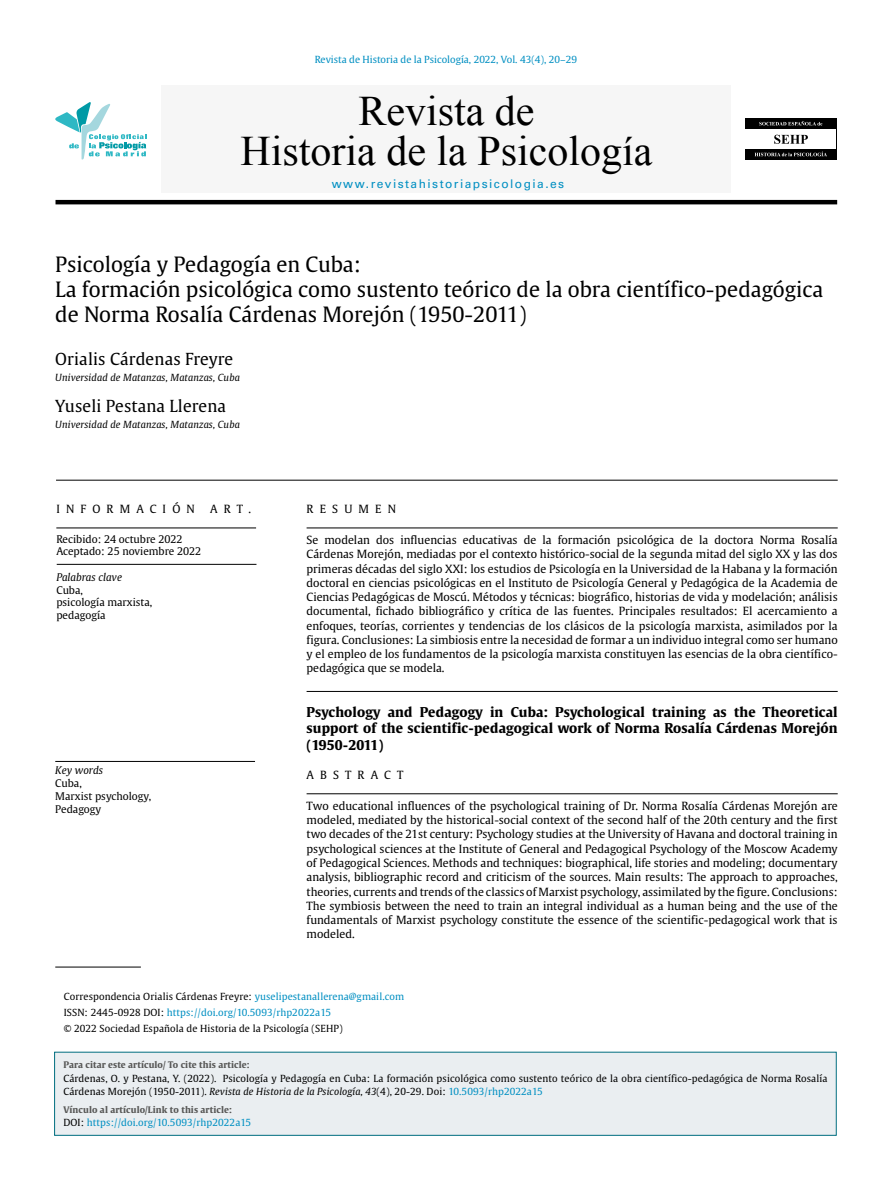
<style>
.page{position:relative;width:893px;height:1191px;background:#fff}
.page>*{position:absolute;margin:0;border:0;box-sizing:border-box;transform-origin:0 0}
.t1{font:42px/40.5px "Times New Roman";color:#000;text-align:center}
.t2{font:21px/25.2px "Gulliver";color:#000}
.t3{font:16.5px "Gulliver";letter-spacing:.01em;color:#000}
.t4{font:700 13.5px/16.2px "Gulliver";letter-spacing:.01em;color:#000;text-align:justify}
.t5{font:12px "Univers";letter-spacing:.12em;color:#008fc2}
.t6{font:11.25px/14.2px "Gulliver";color:#000;text-align:justify}
.t7{font:11.25px "Gulliver";letter-spacing:.55em;color:#000}
.t8{font:10.5px/12.8px "Gulliver";color:#000}
.t9{font:italic 10.5px "Gulliver";color:#000}
.t10{font:9.75px/15.6px "Gulliver";letter-spacing:.01em;color:#000}
.t11{font:9.75px "Gulliver";color:#008fc2}
.t12{font:italic 9.75px "Gulliver";letter-spacing:.01em;color:#000}
.t13{font:700 9px "Gulliver";letter-spacing:.01em;color:#575756}
.s1{color:#008fc2}
.s2{font-style:italic}
.s3{color:#000}
</style>
<div class="page">
<hr style="left:56px;top:200px;width:781px;height:4px;background:#000">
<div style="left:161px;top:85px;width:570px;height:108px;background:#f6f6f6"></div>
<div style="left:745px;top:118px;width:91px;height:42px;background:#000"></div>
<div style="left:746px;top:129px;width:90px;height:20px;background:#fff"></div>
<svg style="left:774px;top:135px;width:34px;height:9px"></svg>
<svg style="left:759px;top:121px;width:63px;height:4px"></svg>
<svg style="left:755px;top:152px;width:72px;height:4px"></svg>
<div style="left:55px;top:1052px;width:781px;height:83px;background:#eaeef1"></div>
<svg style="left:55px;top:102px;width:91px;height:57px"></svg>
<hr style="left:307px;top:527px;width:531px;height:1px;background:#000">
<hr style="left:307px;top:691px;width:531px;height:1px;background:#000">
<hr style="left:307px;top:793px;width:531px;height:1px;background:#000">
<hr style="left:56px;top:527px;width:200px;height:1px;background:#000">
<hr style="left:56px;top:480px;width:782px;height:1px;background:#000">
<hr style="left:57px;top:564px;width:199px;height:1px;background:#000">
<hr style="left:55px;top:966px;width:86px;height:1px;background:#000">
<hr style="left:55px;top:761px;width:200px;height:1px;background:#000">
<p class="t11" style="left:315px;top:53px;width:264px">Revista de Historia de la Psicología, 2022, Vol. 43(4), 20–29</p>
<h1 class="t1" style="left:241px;top:90px;width:413px">Revista de<br>Historia de la Psicología</h1>
<p class="t5" style="left:332px;top:176px;width:234px">www.revistahistoriapsicologia.es</p>
<h2 class="t2" style="left:55px;top:251px;width:770px">Psicología y Pedagogía en Cuba:<br>La formación psicológica como sustento teórico de la obra científico-pedagógica de Norma Rosalía Cárdenas Morejón (1950-2011)</h2>
<h3 class="t3" style="left:55px;top:349px;width:180px">Orialis Cárdenas Freyre</h3>
<p class="t12" style="left:55px;top:372px;width:186px">Universidad de Matanzas, Matanzas, Cuba</p>
<h3 class="t3" style="left:55px;top:395px;width:172px">Yuseli Pestana Llerena</h3>
<p class="t12" style="left:55px;top:418px;width:186px">Universidad de Matanzas, Matanzas, Cuba</p>
<p class="t7" style="left:56px;top:502px;width:140px">INFORMACIÓN</p>
<p class="t6" style="left:210px;top:501px;width:43px">ART.</p>
<p class="t8" style="left:56px;top:532px;width:146px">Recibido: 24 octubre 2022<br>Aceptado: 25 noviembre 2022</p>
<p class="t9" style="left:56px;top:570px;width:67px">Palabras clave</p>
<p class="t8" style="left:56px;top:583px;width:97px">Cuba,<br>psicología marxista, pedagogía</p>
<p class="t9" style="left:55px;top:764px;width:49px">Key words</p>
<p class="t8" style="left:55px;top:777px;width:97px">Cuba,<br>Marxist psychology,<br>Pedagogy</p>
<p class="t7" style="left:307px;top:502px;width:91px">RESUMEN</p>
<p class="t6" style="left:307px;top:533px;width:533px">Se modelan dos influencias educativas de la formación psicológica de la doctora Norma Rosalía Cárdenas Morejón, mediadas por el contexto histórico-social de la segunda mitad del siglo XX y las dos primeras décadas del siglo XXI: los estudios de Psicología en la Universidad de la Habana y la formación doctoral en ciencias psicológicas en el Instituto de Psicología General y Pedagógica de la Academia de Ciencias Pedagógicas de Moscú. Métodos y técnicas: biográfico, historias de vida y modelación; análisis documental, fichado bibliográfico y crítica de las fuentes. Principales resultados: El acercamiento a enfoques, teorías, corrientes y tendencias de los clásicos de la psicología marxista, asimilados por la figura. Conclusiones: La simbiosis entre la necesidad de formar a un individuo integral como ser humano y el empleo de los fundamentos de la psicología marxista constituyen las esencias de la obra científico&shy;pedagógica que se modela.</p>
<p class="t4" style="left:307px;top:704px;width:533px">Psychology and Pedagogy in Cuba: Psychological training as the Theoretical support of the scientific-pedagogical work of Norma Rosalía Cárdenas Morejón (1950-2011)</p>
<p class="t7" style="left:307px;top:767px;width:98px">ABSTRACT</p>
<p class="t6" style="left:307px;top:798px;width:533px">Two educational influences of the psychological training of Dr. Norma Rosalía Cárdenas Morejón are modeled, mediated by the historical-social context of the second half of the 20th century and the first two decades of the 21st century: Psychology studies at the University of Havana and doctoral training in psychological sciences at the Institute of General and Pedagogical Psychology of the Moscow Academy of Pedagogical Sciences. Methods and techniques: biographical, life stories and modeling; documentary analysis, bibliographic record and criticism of the sources. Main results: The approach to approaches, theories, currents and trends of the classics of Marxist psychology, assimilated by the figure. Conclusions:<br>The symbiosis between the need to train an integral individual as a human being and the use of the fundamentals of Marxist psychology constitute the essence of the scientific-pedagogical work that is modeled.</p>
<p class="t10" style="left:64px;top:989px;width:342px">Correspondencia Orialis Cárdenas Freyre: <span class="s1">yuselipestanallerena@gmail.com<br></span>ISSN: 2445-0928 DOI: <span class="s1">https://doi.org/10.5093/rhp2022a15<br></span>© 2022 Sociedad Española de Historia de la Psicología (SEHP)</p>
<p class="t13" style="left:63px;top:1059px;width:188px">Para citar este artículo/ To cite this article:</p>
<p class="t10" style="left:63px;top:1071px;width:765px;line-height:13.5px">Cárdenas, O. y Pestana, Y. (2022). Psicología y Pedagogía en Cuba: La formación psicológica como sustento teórico de la obra científico-pedagógica de Norma Rosalía<br>Cárdenas Morejón (1950-2011). <span class="s2">Revista de Historia de la Psicología, 43</span>(4), 20-29. Doi: <span class="s1">10.5093/rhp2022a15</span></p>
<p class="t13" style="left:63px;top:1103px;width:170px">Vínculo al artículo/Link to this article:</p>
<p class="t11" style="left:63px;top:1116px;width:189px"><span class="s3">DOI:</span> https://doi.org/10.5093/rhp2022a15</p>
</div>
